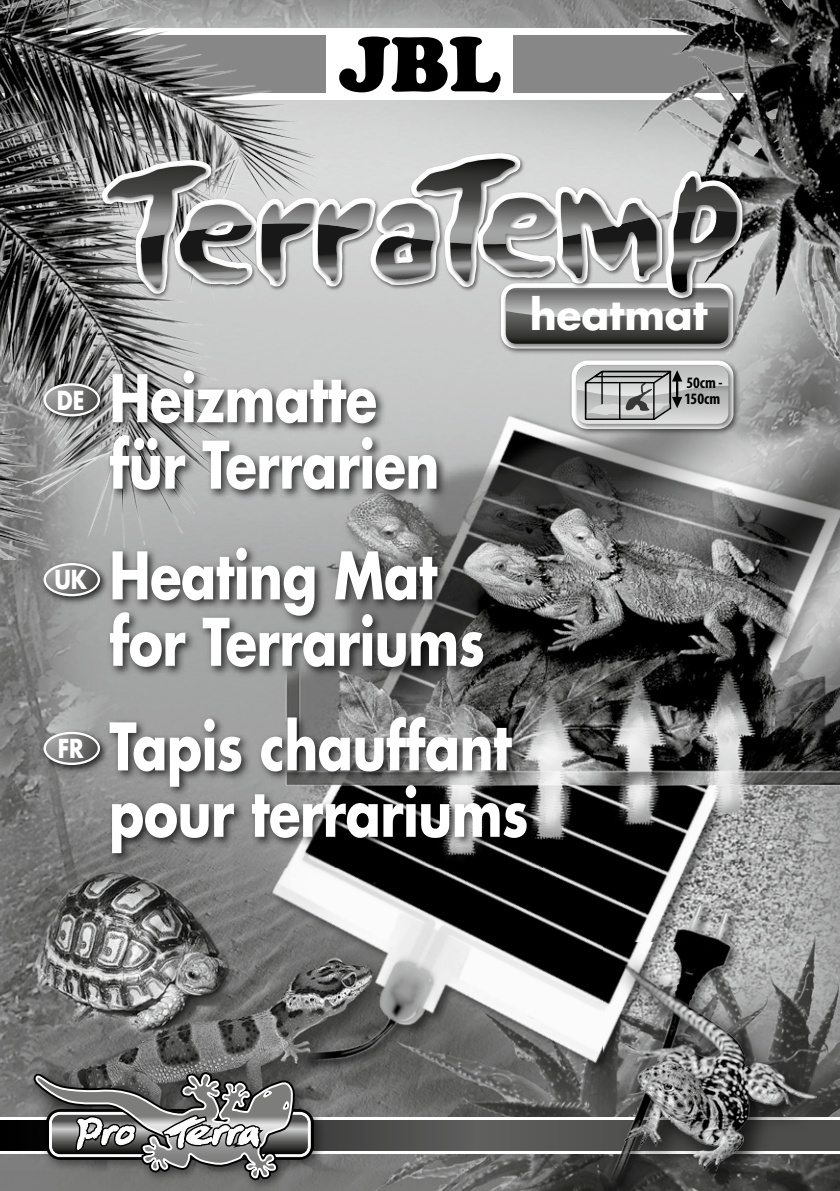
<style>
.page{position:relative;width:840px;height:1191px;background:#fff}
.page>*{position:absolute;margin:0;border:0;box-sizing:border-box;transform-origin:0 0}
.t1{font:700 63.8px/66.4px "Futura";letter-spacing:-.01em;color:#fff;scale:.81 1}
.t2{font:700 41px "Futura";color:#fff}
.t3{font:700 25.4px "Futura";color:#fff;scale:.83 1}
.t4{font:700 condensed 16px/16px "Myriad Pro";color:#000}
</style>
<div class="page">
<img style="left:0;top:559px;width:80px;height:632px">
<div style="left:0;top:1120px;width:839px;height:30px;background:#010101"></div>
<img style="left:24px;top:1062px;width:56px;height:129px">
<svg style="left:26px;top:1067px;width:54px;height:118px"></svg>
<img style="left:0;top:0;width:44px;height:559px">
<img style="left:748px;top:0;width:91px;height:291px">
<img style="left:80px;top:291px;width:759px;height:900px">
<img style="left:253px;top:325px;width:586px;height:560px">
<img style="left:602px;top:942px;width:237px;height:249px">
<img style="left:620px;top:959px;width:196px;height:211px">
<img style="left:38px;top:557px;width:6px;height:51px">
<img style="left:102px;top:659px;width:396px;height:38px">
<img style="left:38px;top:377px;width:6px;height:51px">
<svg style="left:44px;top:0;width:704px;height:659px;background:#909090"></svg>
<img style="left:102px;top:359px;width:351px;height:161px">
<img style="left:38px;top:726px;width:64px;height:50px">
<svg style="left:44px;top:731px;width:56px;height:34px;background:#8e8e8e"></svg>
<img style="left:102px;top:707px;width:440px;height:161px">
<p class="t3" style="left:57px;top:383px;width:35px">DE</p>
<p class="t1" style="left:109px;top:364px;width:409px">Heizmatte für Terrarien</p>
<p class="t2" style="left:529px;top:288px;width:179px">heatmat</p>
<p class="t4" style="left:684px;top:375px;width:39px">50cm -<br>150cm</p>
<p class="t3" style="left:54px;top:563px;width:41px">UK</p>
<p class="t3" style="left:58px;top:731px;width:33px">FR</p>
<p class="t1" style="left:109px;top:541px;width:465px">Heating Mat for Terrariums</p>
<p class="t1" style="left:109px;top:712px;width:519px">Tapis chauffant pour terrariums</p>
</div>
